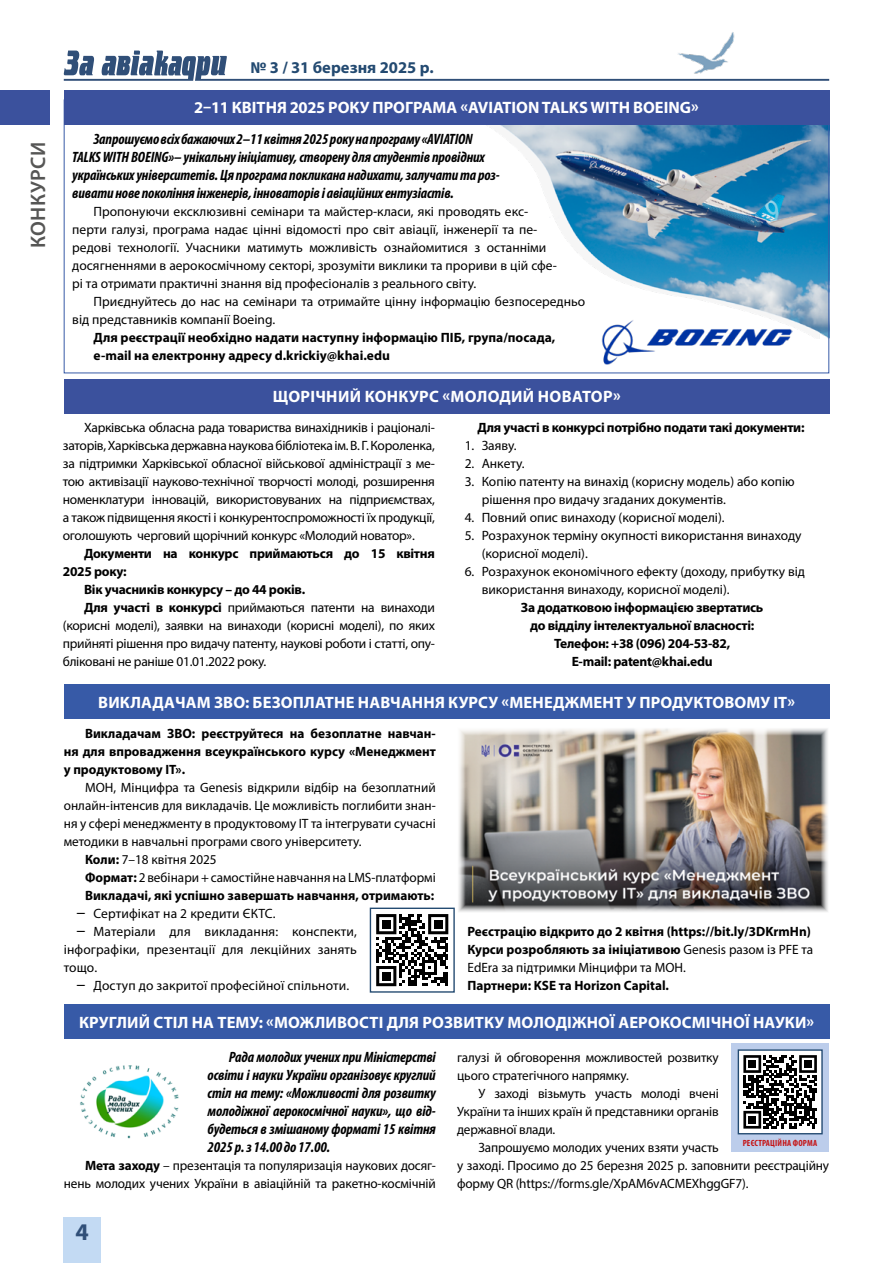
<style>
.page{position:relative;width:893px;height:1263px;background:#fff}
.page>*{position:absolute;margin:0;border:0;box-sizing:border-box;transform-origin:0 0}
.t1{font:700 24px "Myriad Pro";color:#304f78}
.t2{font:600 21px "Myriad Pro";letter-spacing:.02em;color:#565655}
.t3{font:700 16.5px "Myriad Pro";letter-spacing:.01em;color:#fff}
.t4{font:700 16.5px "Myriad Pro";color:#234a71}
.t5{font:italic 700 condensed 15px/18px "Myriad Pro";letter-spacing:-.01em;color:#000}
.t6{font:13.5px/18px "Myriad Pro";color:#000}
.t7{font:700 13.5px/18px "Myriad Pro";letter-spacing:-.005em;color:#000}
.t8{font:13.5px "Myriad Pro";letter-spacing:-.02em;color:#000}
.t9{font:700 condensed 9px "Myriad Pro";letter-spacing:.02em;color:#c51415}
.s1{font-weight:700}
.s2{font-size:18px}
.s3{font-weight:400}
</style>
<div class="page">
<img style="left:720px;top:32px;width:15px;height:19px">
<div style="left:63px;top:1217px;width:38px;height:46px;background:#c3daf3"></div>
<img style="left:482px;top:124px;width:345px;height:215px">
<div style="left:0;top:90px;width:49px;height:34px;background:#3b519d"></div>
<div style="left:64px;top:379px;width:766px;height:34px;background:#3b519d"></div>
<div style="left:64px;top:90px;width:765px;height:34px;background:#3b519d"></div>
<div style="left:64px;top:685px;width:766px;height:34px;background:#375aa7"></div>
<img style="left:458px;top:728px;width:370px;height:184px">
<svg style="left:376px;top:914px;width:72px;height:72px"></svg>
<div style="left:382px;top:920px;width:9px;height:8px;background:#000"></div>
<div style="left:434px;top:920px;width:9px;height:8px;background:#000"></div>
<div style="left:382px;top:972px;width:9px;height:8px;background:#000"></div>
<div style="left:370px;top:907px;width:85px;height:86px;border:1px solid #234a71"></div>
<div style="left:64px;top:1005px;width:766px;height:34px;background:#375aa7"></div>
<img style="left:80px;top:1065px;width:99px;height:74px">
<div style="left:732px;top:1043px;width:97px;height:109px;background:#bccdeb"></div>
<div style="left:738px;top:1050px;width:84px;height:84px;background:#fff"></div>
<svg style="left:743px;top:1055px;width:74px;height:73px"></svg>
<div style="left:748px;top:1060px;width:8px;height:8px;background:#000"></div>
<div style="left:804px;top:1060px;width:8px;height:8px;background:#000"></div>
<div style="left:748px;top:1116px;width:8px;height:7px;background:#000"></div>
<div style="left:738px;top:1049px;width:85px;height:85px;border:1px solid #234a71"></div>
<img style="left:601px;top:320px;width:191px;height:44px">
<svg style="left:64px;top:51px;width:765px;height:30px"></svg>
<h2 class="t2" style="left:25px;top:248px;width:107px;rotate:-90deg">КОНКУРСИ</h2>
<p class="t4" style="left:251px;top:57px;width:185px">№ 3 / 31 березня 2025 р.</p>
<p class="t3" style="left:194px;top:97px;width:506px">2–11 КВІТНЯ 2025 РОКУ ПРОГРАМА «AVIATION TALKS WITH BOEING»</p>
<p class="t5" style="left:72px;top:130px;width:429px;text-indent:21px">Запрошуємо всіх бажаючих 2–11 квітня 2025 року на програму «AVIATION TALKS WITH BOEING»– унікальну ініціативу, створену для студентів провідних українських університетів. Ця програма покликана надихати, залучати та роз&shy;вивати нове покоління інженерів, інноваторів і авіаційних ентузіастів.</p>
<p class="t6" style="left:72px;top:202px;width:486px;text-indent:21px">Пропонуючи ексклюзивні семінари та майстер-класи, які проводять екс&shy;перти галузі, програма надає цінні відомості про світ авіації, інженерії та пе&shy;редові технології. Учасники матимуть можливість ознайомитися з останніми досягненнями в аерокосмічному секторі, зрозуміти виклики та прориви в цій сфе&shy;рі та отримати практичні знання від професіоналів з реального світу.</p>
<p class="t6" style="left:72px;top:292px;width:514px;text-indent:21px">Приєднуйтесь до нас на семінари та отримайте цінну інформацію безпосередньо від представників компанії Boeing.</p>
<p class="t7" style="left:94px;top:328px;width:463px">Для реєстрації необхідно надати наступну інформацію ПІБ, група/посада, e-mail на електронну адресу d.krickiy@khai.edu</p>
<p class="t3" style="left:273px;top:386px;width:349px">ЩОРІЧНИЙ КОНКУРС «МОЛОДИЙ НОВАТОР»</p>
<p class="t6" style="left:63px;top:418px;width:374px;text-align:justify;text-indent:21px">Харківська обласна рада товариства винахідників і раціоналі&shy;заторів, Харківська державна наукова бібліотека ім. В. Г. Короленка, за підтримки Харківської обласної військової адміністрації з ме&shy;тою активізації науково-технічної творчості молоді, розширення номенклатури інновацій, використовуваних на підприємствах, а також підвищення якості і конкурентоспроможності їх продукції, оголошують черговий щорічний конкурс «Молодий новатор».</p>
<p class="t7" style="left:84px;top:544px;width:352px">Документи на конкурс приймаються до 15 квітня</p>
<p class="t7" style="left:63px;top:562px;width:65px">2025 року:</p>
<p class="t7" style="left:84px;top:580px;width:223px">Вік учасників конкурсу – до 44 років.</p>
<p class="t8" style="left:84px;top:599px;width:352px"><span class="s1">Для участі в конкурсі</span> приймаються патенти на винаходи</p>
<p class="t8" style="left:63px;top:617px;width:374px">(корисні моделі), заявки на винаходи (корисні моделі), по яких</p>
<p class="t8" style="left:63px;top:635px;width:374px">прийняті рішення про видачу патенту, наукові роботи і статті, опу-</p>
<p class="t8" style="left:63px;top:653px;width:205px">бліковані не раніше 01.01.2022 року.</p>
<p class="t7" style="left:477px;top:418px;width:329px">Для участі в конкурсі потрібно подати такі документи:</p>
<p class="t6" style="left:465px;top:436px;width:54px">1. Заяву.</p>
<p class="t6" style="left:465px;top:454px;width:61px">2. Анкету.</p>
<p class="t6" style="left:482px;top:472px;width:315px;text-indent:-17px">3. Копію патенту на винахід (корисну модель) або копію рішення про видачу згаданих документів.</p>
<p class="t6" style="left:465px;top:508px;width:262px">4. Повний опис винаходу (корисної моделі).</p>
<p class="t6" style="left:482px;top:526px;width:321px;text-indent:-17px">5. Розрахунок терміну окупності використання винаходу (корисної моделі).</p>
<p class="t6" style="left:482px;top:562px;width:325px;text-indent:-17px">6. Розрахунок економічного ефекту (доходу, прибутку від використання винаходу, корисної моделі).</p>
<p class="t7" style="left:521px;top:598px;width:244px;text-align:center">За додатковою інформацією звертатись до відділу інтелектуальної власності:<br>Телефон: +38 (096) 204-53-82,<br>E-mail: patent@khai.edu</p>
<p class="t3" style="left:98px;top:692px;width:698px">ВИКЛАДАЧАМ ЗВО: БЕЗОПЛАТНЕ НАВЧАННЯ КУРСУ «МЕНЕДЖМЕНТ У ПРОДУКТОВОМУ ІТ»</p>
<p class="t7" style="left:64px;top:724px;width:374px;text-align:justify;text-indent:21px">Викладачам ЗВО: реєструйтеся на безоплатне навчан&shy;ня для впровадження всеукраїнського курсу «Менеджмент у продуктовому ІТ».</p>
<p class="t6" style="left:85px;top:778px;width:352px">МОН, Мінцифра та Genesis відкрили відбір на безоплатний</p>
<p class="t6" style="left:64px;top:796px;width:374px">онлайн-інтенсив для викладачів. Це можливість поглибити знан-</p>
<p class="t6" style="left:64px;top:814px;width:374px">ня у сфері менеджменту в продуктовому ІТ та інтегрувати сучасні</p>
<p class="t6" style="left:64px;top:832px;width:299px">методики в навчальні програми свого університету.</p>
<p class="t6" style="left:85px;top:850px;width:133px"><span class="s1">Коли:</span> 7–18 квітня 2025</p>
<p class="t6" style="left:85px;top:868px;width:352px"><span class="s1">Формат:</span> 2 вебінари + самостійне навчання на LMS-платформі</p>
<p class="t7" style="left:85px;top:886px;width:351px">Викладачі, які успішно завершать навчання, отримають:</p>
<p class="t6" style="left:77px;top:904px;width:201px"><span class="s2">–</span> Сертифікат на 2 кредити ЄКТС.</p>
<p class="t6" style="left:64px;top:922px;width:295px;text-align:justify;text-indent:13px"><span class="s2">–</span> Матеріали для викладання: конспекти, інфографіки, презентації для лекційних занять тощо.</p>
<p class="t6" style="left:77px;top:976px;width:274px"><span class="s2">–</span> Доступ до закритої професійної спільноти.</p>
<p class="t7" style="left:468px;top:922px;width:347px">Реєстрацію відкрито до 2 квітня (https://bit.ly/3DKrmHn)<br>Курси розробляють за ініціативою <span class="s3">Genesis разом із PFE та<br>EdEra за підтримки Мінцифри та МОН.</span></p>
<p class="t7" style="left:468px;top:976px;width:203px">Партнери: KSE та Horizon Capital.</p>
<p class="t3" style="left:79px;top:1012px;width:737px">КРУГЛИЙ СТІЛ НА ТЕМУ: «МОЖЛИВОСТІ ДЛЯ РОЗВИТКУ МОЛОДІЖНОЇ АЕРОКОСМІЧНОЇ НАУКИ»</p>
<p class="t5" style="left:208px;top:1048px;width:230px;text-align:justify;text-indent:21px">Рада молодих учених при Міністерстві освіти і науки України організовує круглий стіл на тему: «Можливості для розвитку молодіжної аерокосмічної науки», що від&shy;будеться в змішаному форматі 15 квітня 2025 р. з 14.00 до 17.00.</p>
<p class="t6" style="left:64px;top:1156px;width:374px;text-align:right"><span class="s1">Мета заходу</span> – презентація та популяризація наукових досяг&shy;нень молодих учених України в авіаційній та ракетно-космічній</p>
<p class="t6" style="left:457px;top:1048px;width:263px">галузі й обговорення можливостей розвитку цього стратегічного напрямку.</p>
<p class="t6" style="left:457px;top:1084px;width:263px;text-align:justify;text-indent:21px">У заході візьмуть участь молоді вчені України та інших країн й представники органів державної влади.</p>
<p class="t6" style="left:457px;top:1138px;width:374px;text-indent:21px">Запрошуємо молодих учених взяти участь<br>у заході. Просимо до 25 березня 2025 р. заповнити реєстраційну форму QR (https://forms.gle/XpAM6vACMEXhggGF7).</p>
<p class="t9" style="left:743px;top:1138px;width:76px">РЕЄСТРАЦІЙНА ФОРМА</p>
<h1 class="t1" style="left:76px;top:1216px;width:15px">4</h1>
</div>
